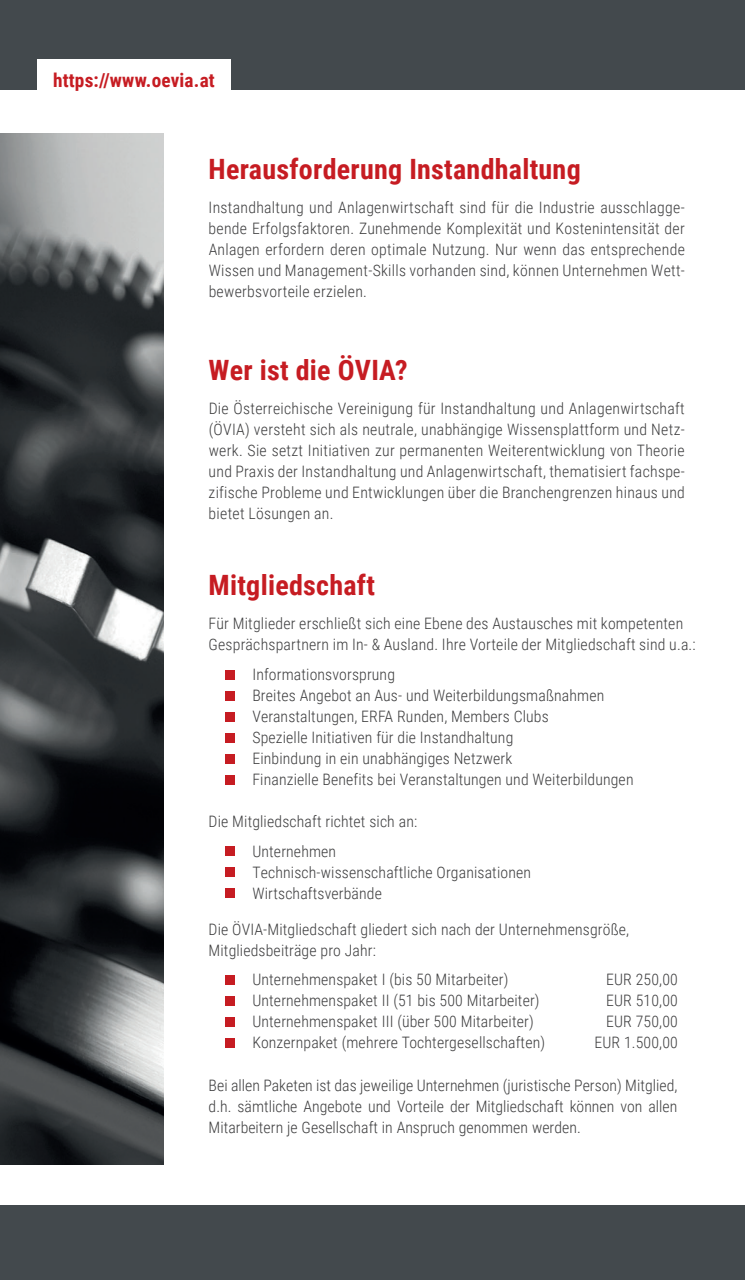
<style>
.page{position:relative;width:745px;height:1280px;background:#fff}
.page>*{position:absolute;margin:0;border:0;box-sizing:border-box;transform-origin:0 0}
.t1{font:700 28px "Roboto Condensed";letter-spacing:.01em;color:#c61c22}
.t2{font:700 19.25px "Roboto Condensed";letter-spacing:.01em;color:#c61c22}
.t3{font:300 15.75px/21px "Roboto Condensed";letter-spacing:.01em;color:#3c3c3d}
</style>
<div class="page">
<div style="left:0;top:1205px;width:744px;height:75px;background:#43494d"></div>
<div style="left:0;top:0;width:744px;height:89px;background:#43494d"></div>
<div style="left:37px;top:60px;width:194px;height:44px;background:#fff"></div>
<div style="left:226px;top:670px;width:9px;height:9px;background:#c61c22"></div>
<div style="left:226px;top:691px;width:9px;height:9px;background:#c61c22"></div>
<div style="left:226px;top:712px;width:9px;height:9px;background:#c61c22"></div>
<div style="left:226px;top:733px;width:9px;height:9px;background:#c61c22"></div>
<div style="left:226px;top:754px;width:9px;height:9px;background:#c61c22"></div>
<div style="left:226px;top:775px;width:9px;height:9px;background:#c61c22"></div>
<div style="left:226px;top:847px;width:9px;height:9px;background:#c61c22"></div>
<div style="left:226px;top:868px;width:9px;height:9px;background:#c61c22"></div>
<div style="left:226px;top:889px;width:9px;height:9px;background:#c61c22"></div>
<div style="left:226px;top:975px;width:9px;height:9px;background:#c61c22"></div>
<div style="left:226px;top:996px;width:9px;height:9px;background:#c61c22"></div>
<div style="left:226px;top:1017px;width:9px;height:9px;background:#c61c22"></div>
<div style="left:226px;top:1038px;width:9px;height:9px;background:#c61c22"></div>
<img style="left:0;top:134px;width:164px;height:1031px">
<p class="t2" style="left:53px;top:67px;width:163px">https://www.oevia.at</p>
<h1 class="t1" style="left:208px;top:149px;width:373px">Herausforderung Instandhaltung</h1>
<p class="t3" style="left:208px;top:196px;width:477px;text-align:justify">Instandhaltung und Anlagenwirtschaft sind für die Industrie ausschlagge&shy;bende Erfolgsfaktoren. Zunehmende Komplexität und Kostenintensität der Anlagen erfordern deren optimale Nutzung. Nur wenn das entsprechende Wissen und Management-Skills vorhanden sind, können Unternehmen Wett&shy;bewerbsvorteile erzielen.</p>
<h1 class="t1" style="left:208px;top:350px;width:200px">Wer ist die ÖVIA?</h1>
<p class="t3" style="left:208px;top:397px;width:477px;text-align:justify">Die Österreichische Vereinigung für Instandhaltung und Anlagenwirtschaft (ÖVIA) versteht sich als neutrale, unabhängige Wissensplattform und Netz&shy;werk. Sie setzt Initiativen zur permanenten Weiterentwicklung von Theorie und Praxis der Instandhaltung und Anlagenwirtschaft, thematisiert fachspe&shy;zifische Probleme und Entwicklungen über die Branchengrenzen hinaus und bietet Lösungen an.</p>
<h1 class="t1" style="left:208px;top:566px;width:168px">Mitgliedschaft</h1>
<p class="t3" style="left:208px;top:613px;width:488px">Für Mitglieder erschließt sich eine Ebene des Austausches mit kompetenten<br>Gesprächspartnern im In- &amp; Ausland. Ihre Vorteile der Mitgliedschaft sind u.a.:</p>
<p class="t3" style="left:252px;top:663px;width:382px">Informationsvorsprung<br>Breites Angebot an Aus- und Weiterbildungsmaßnahmen Veranstaltungen, ERFA Runden, Members Clubs<br>Spezielle Initiativen für die Instandhaltung<br>Einbindung in ein unabhängiges Netzwerk<br>Finanzielle Benefits bei Veranstaltungen und Weiterbildungen</p>
<p class="t3" style="left:252px;top:806px;width:166px;line-height:29.8px;text-indent:-44px">Die Mitgliedschaft richtet sich an:<br>Unternehmen</p>
<p class="t3" style="left:252px;top:861px;width:280px">Technisch-wissenschaftliche Organisationen<br>Wirtschaftsverbände</p>
<p class="t3" style="left:208px;top:918px;width:422px">Die ÖVIA-Mitgliedschaft gliedert sich nach der Unternehmensgröße,<br>Mitgliedsbeiträge pro Jahr:</p>
<p class="t3" style="left:252px;top:969px;width:294px">Unternehmenspaket I (bis 50 Mitarbeiter)<br>Unternehmenspaket II (51 bis 500 Mitarbeiter)<br>Unternehmenspaket III (über 500 Mitarbeiter)<br>Konzernpaket (mehrere Tochtergesellschaften)</p>
<p class="t3" style="left:594px;top:969px;width:85px;text-align:right">EUR 250,00<br>EUR 510,00<br>EUR 750,00<br>EUR 1.500,00</p>
<p class="t3" style="left:208px;top:1074px;width:470px;text-align:justify">Bei allen Paketen ist das jeweilige Unternehmen (juristische Person) Mitglied, d.h. sämtliche Angebote und Vorteile der Mitgliedschaft können von allen Mitarbeitern je Gesellschaft in Anspruch genommen werden.</p>
</div>
